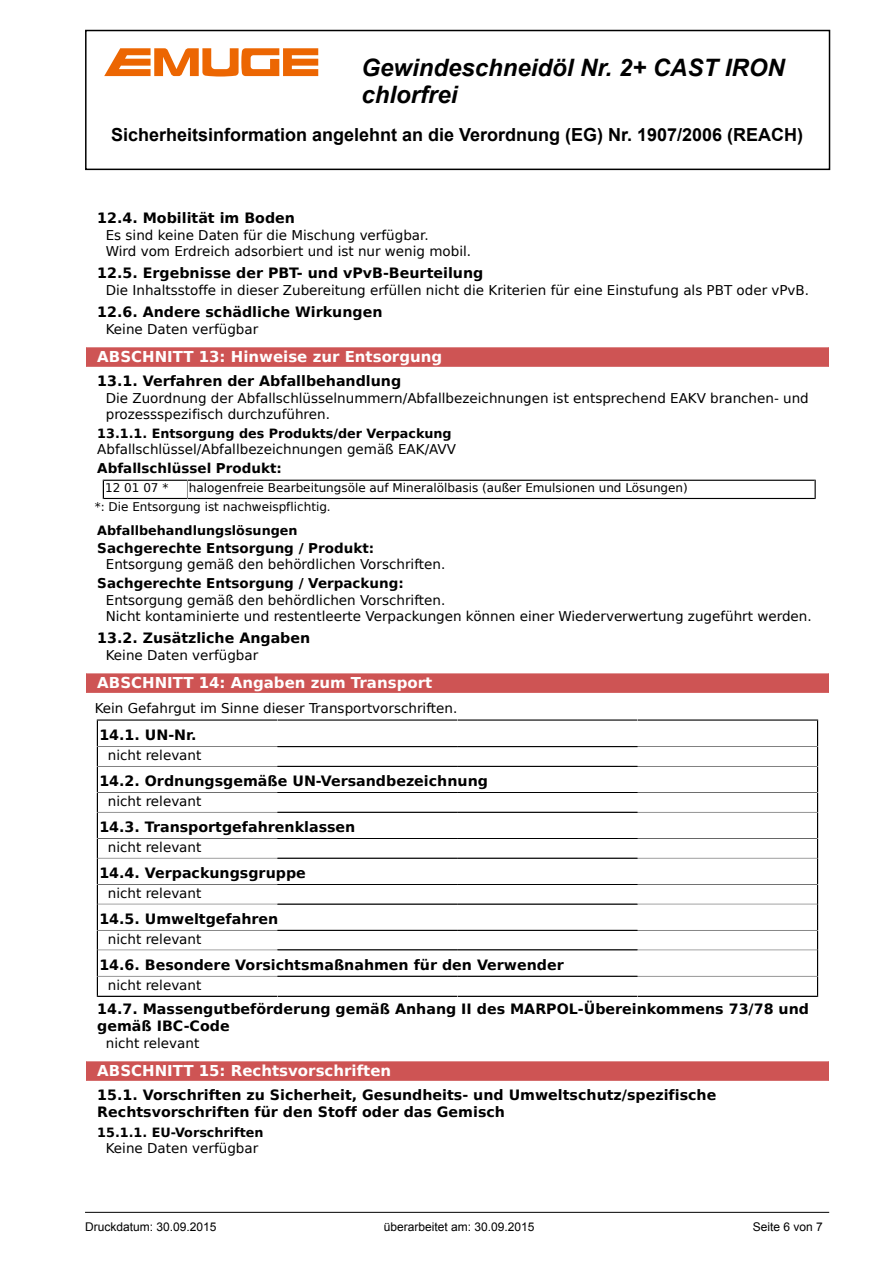
<style>
.page{position:relative;width:893px;height:1263px;background:#fff}
.page>*{position:absolute;margin:0;border:0;box-sizing:border-box;transform-origin:0 0}
.t1{font:italic 700 24px/27px "Arial";color:#000}
.t2{font:700 18px "Arial";color:#000}
.t3{font:700 15px "DejaVu Sans";color:#fff}
.t4{font:700 14.25px/17.1px "DejaVu Sans";color:#000}
.t5{font:13.5px/16.2px "DejaVu Sans";color:#000}
.t6{font:700 13.5px "DejaVu Sans";color:#000}
.t7{font:700 12.75px "DejaVu Sans";color:#000}
.t8{font:12px/18.8px "DejaVu Sans";color:#000}
.t9{font:12px "Arial";color:#000}
</style>
<div class="page">
<div style="left:86px;top:347px;width:743px;height:20px;background:#ce5454"></div>
<svg style="left:103px;top:479px;width:713px;height:20px"></svg>
<div style="left:86px;top:673px;width:743px;height:20px;background:#ce5454"></div>
<svg style="left:97px;top:719px;width:721px;height:278px"></svg>
<div style="left:86px;top:1061px;width:743px;height:20px;background:#ce5454"></div>
<div style="left:85px;top:30px;width:745px;height:140px;border:2px solid #000"></div>
<hr style="left:85px;top:1212px;width:744px;height:1px;background:#000">
<svg style="left:104px;top:48px;width:214px;height:29px"></svg>
<h1 class="t1" style="left:361px;top:55px;width:425px">Gewindeschneidöl Nr. 2+ CAST IRON chlorfrei</h1>
<h2 class="t2" style="left:111px;top:122px;width:694px">Sicherheitsinformation angelehnt an die Verordnung (EG) Nr. 1907/2006 (REACH)</h2>
<p class="t4" style="left:97px;top:209px;width:199px">12.4. Mobilität im Boden</p>
<p class="t5" style="left:106px;top:226px;width:367px">Es sind keine Daten für die Mischung verfügbar.<br>Wird vom Erdreich adsorbiert und ist nur wenig mobil.</p>
<p class="t4" style="left:97px;top:264px;width:388px">12.5. Ergebnisse der PBT- und vPvB-Beurteilung</p>
<p class="t5" style="left:106px;top:282px;width:705px">Die Inhaltsstoffe in dieser Zubereitung erfüllen nicht die Kriterien für eine Einstufung als PBT oder vPvB.</p>
<p class="t4" style="left:97px;top:303px;width:287px">12.6. Andere schädliche Wirkungen</p>
<p class="t5" style="left:106px;top:321px;width:154px">Keine Daten verfügbar</p>
<p class="t3" style="left:97px;top:344px;width:346px">ABSCHNITT 13: Hinweise zur Entsorgung</p>
<p class="t4" style="left:97px;top:372px;width:305px">13.1. Verfahren der Abfallbehandlung</p>
<p class="t5" style="left:106px;top:390px;width:704px">Die Zuordnung der Abfallschlüsselnummern/Abfallbezeichnungen ist entsprechend EAKV branchen- und prozessspezifisch durchzuführen.</p>
<p class="t7" style="left:97px;top:423px;width:356px">13.1.1. Entsorgung des Produkts/der Verpackung</p>
<p class="t5" style="left:97px;top:441px;width:360px">Abfallschlüssel/Abfallbezeichnungen gemäß EAK/AVV</p>
<p class="t6" style="left:97px;top:457px;width:186px">Abfallschlüssel Produkt:</p>
<p class="t8" style="left:105px;top:478px;width:65px">12 01 07 *</p>
<p class="t8" style="left:95px;top:478px;width:595px;text-indent:94px">halogenfreie Bearbeitungsöle auf Mineralölbasis (außer Emulsionen und Lösungen) *: Die Entsorgung ist nachweispflichtig.</p>
<p class="t7" style="left:97px;top:520px;width:202px">Abfallbehandlungslösungen</p>
<p class="t6" style="left:97px;top:537px;width:278px">Sachgerechte Entsorgung / Produkt:</p>
<p class="t5" style="left:106px;top:556px;width:341px">Entsorgung gemäß den behördlichen Vorschriften.</p>
<p class="t6" style="left:97px;top:572px;width:308px">Sachgerechte Entsorgung / Verpackung:</p>
<p class="t5" style="left:106px;top:591px;width:707px">Entsorgung gemäß den behördlichen Vorschriften.<br>Nicht kontaminierte und restentleerte Verpackungen können einer Wiederverwertung zugeführt werden.</p>
<p class="t4" style="left:97px;top:629px;width:214px">13.2. Zusätzliche Angaben</p>
<p class="t5" style="left:106px;top:647px;width:154px">Keine Daten verfügbar</p>
<p class="t3" style="left:97px;top:670px;width:336px">ABSCHNITT 14: Angaben zum Transport</p>
<p class="t5" style="left:95px;top:699px;width:364px">Kein Gefahrgut im Sinne dieser Transportvorschriften.</p>
<p class="t4" style="left:99px;top:726px;width:99px">14.1. UN-Nr.</p>
<p class="t5" style="left:108px;top:747px;width:95px">nicht relevant</p>
<p class="t4" style="left:99px;top:772px;width:390px">14.2. Ordnungsgemäße UN-Versandbezeichnung</p>
<p class="t5" style="left:108px;top:793px;width:95px">nicht relevant</p>
<p class="t4" style="left:99px;top:818px;width:258px">14.3. Transportgefahrenklassen</p>
<p class="t5" style="left:108px;top:839px;width:95px">nicht relevant</p>
<p class="t4" style="left:99px;top:864px;width:208px">14.4. Verpackungsgruppe</p>
<p class="t5" style="left:108px;top:884px;width:95px">nicht relevant</p>
<p class="t4" style="left:99px;top:910px;width:180px">14.5. Umweltgefahren</p>
<p class="t5" style="left:108px;top:930px;width:95px">nicht relevant</p>
<p class="t4" style="left:99px;top:956px;width:466px">14.6. Besondere Vorsichtsmaßnahmen für den Verwender</p>
<p class="t5" style="left:108px;top:976px;width:95px">nicht relevant</p>
<p class="t4" style="left:97px;top:1000px;width:713px">14.7. Massengutbeförderung gemäß Anhang II des MARPOL-Übereinkommens 73/78 und gemäß IBC-Code</p>
<p class="t5" style="left:106px;top:1034px;width:95px">nicht relevant</p>
<p class="t3" style="left:97px;top:1058px;width:295px">ABSCHNITT 15: Rechtsvorschriften</p>
<p class="t4" style="left:97px;top:1086px;width:621px">15.1. Vorschriften zu Sicherheit, Gesundheits- und Umweltschutz/spezifische<br>Rechtsvorschriften für den Stoff oder das Gemisch</p>
<p class="t7" style="left:97px;top:1122px;width:168px">15.1.1. EU-Vorschriften</p>
<p class="t5" style="left:106px;top:1140px;width:154px">Keine Daten verfügbar</p>
<p class="t9" style="left:85px;top:1219px;width:133px">Druckdatum: 30.09.2015</p>
<p class="t9" style="left:384px;top:1219px;width:152px">überarbeitet am: 30.09.2015</p>
<p class="t9" style="left:753px;top:1219px;width:72px">Seite 6 von 7</p>
</div>
